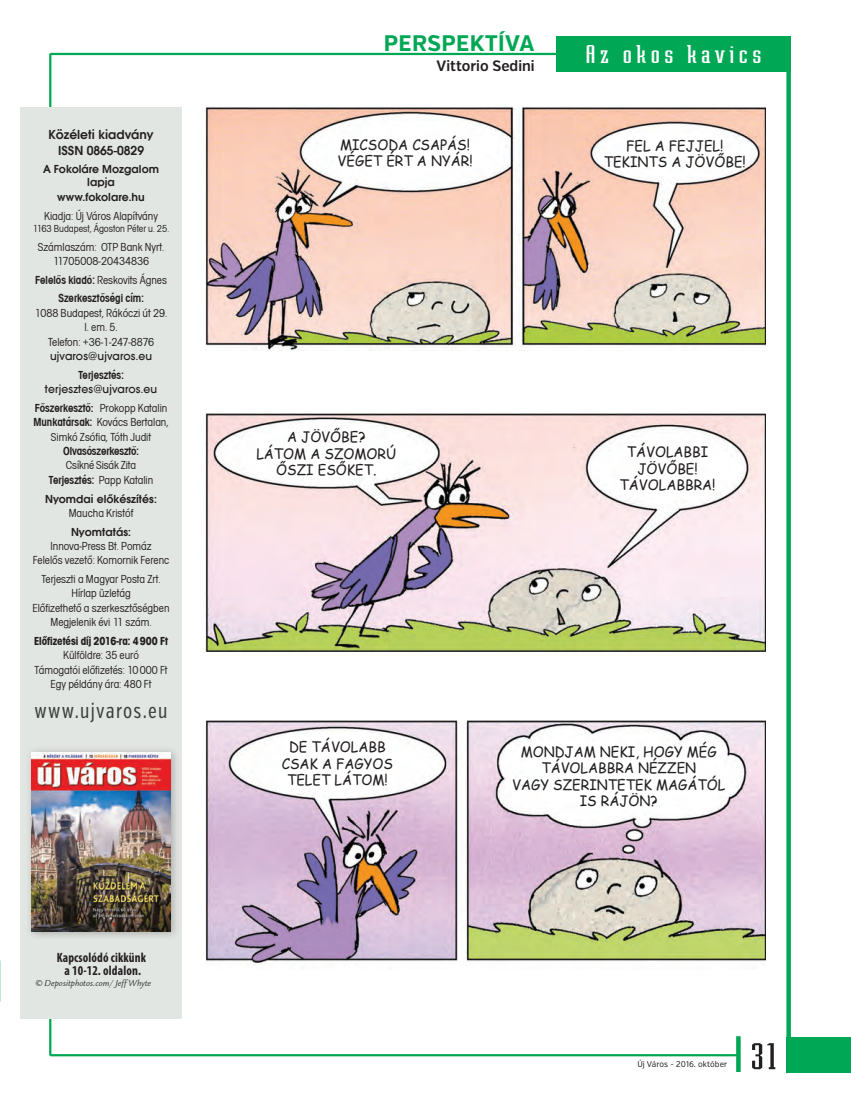
<style>
.page{position:relative;width:851px;height:1106px;background:#fff}
.page>*{position:absolute;margin:0;border:0;box-sizing:border-box;transform-origin:0 0}
.t1{font:39px "Teknik Plain";color:#231f20;scale:1.5 1}
.Rubrica{font:27px "Teknik Plain";letter-spacing:.11em;color:#fff;scale:1.5 1}
.Alrubrica{font:700 22.5px "Verb Cond";letter-spacing:.02em;color:#00a754}
.t2{font:21px "Verb Comp";letter-spacing:.06em;color:#3e3e3f}
.Szerző{font:600 15px "Verb Cond";color:#231f20}
.t3{font:14.25px/16.5px "Comic Sans MS";color:#231f20;text-align:center;scale:.96 1}
.t4{font:700 condensed 13.5px/13.5px "Myriad Pro";letter-spacing:.01em;color:#231f20;text-align:center;scale:.95 1}
.t5{font:600 13.5px "Avant Garde Gothic Itc TEE";color:#231f20}
.t6{font:condensed 12px/14.4px "Avant Garde Gothic Itc TEE";color:#231f20;text-align:center}
.t7{font:600 condensed 12px/14.4px "Avant Garde Gothic Itc TEE";color:#231f20}
.t8{font:600 12px/13.5px "Avant Garde Gothic Itc TEE";color:#231f20;text-align:center}
.t9{font:500 12px "Avant Garde Gothic Itc TEE";letter-spacing:.01em;color:#231f20}
.t10{font:700 condensed 12px "Avant Garde Gothic Itc TEE";color:#231f20}
.t11{font:condensed 10.5px "Avant Garde Gothic Itc TEE";color:#231f20}
.kepszerzo{font:italic 9px "Legacy Sans Itc TEE";color:#363536}
.t12{font:8.25px "Verb Cond";letter-spacing:.01em;color:#231f20}
.s1{font-weight:600}
.s2{font-weight:600;font-stretch:normal}
.s3{font-weight:400}
</style>
<div class="page">
<svg style="left:786px;top:72px;width:4px;height:965px;background:#1ab065"></svg>
<hr style="left:50px;top:1054px;width:687px;height:2px;background:#00a754">
<div style="left:786px;top:1037px;width:64px;height:35px;background:#00a754"></div>
<hr style="left:49px;top:54px;width:2px;height:1001px;background:#00a754">
<hr style="left:50px;top:53px;width:736px;height:2px;background:#00a754">
<div style="left:556px;top:36px;width:234px;height:36px;background:#00a754"></div>
<svg style="left:736px;top:1036px;width:4px;height:35px"></svg>
<div style="left:20px;top:107px;width:162px;height:911px;background:#e2e6e3"></div>
<div style="left:25px;top:745px;width:155px;height:196px;background:#231f20;opacity:.3"></div>
<img style="left:31px;top:752px;width:140px;height:179px">
<img style="left:205px;top:107px;width:560px;height:244px">
<img style="left:205px;top:414px;width:560px;height:237px">
<img style="left:206px;top:721px;width:559px;height:248px">
<p class="t5" style="left:49px;top:127px;width:106px">Közéleti kiadvány</p>
<p class="t5" style="left:58px;top:143px;width:88px">ISSN 0865-0829</p>
<p class="t8" style="left:43px;top:162px;width:117px">A Fokoláre Mozgalom lapja</p>
<p class="t8" style="left:57px;top:190px;width:89px">www.fokolare.hu</p>
<p class="t6" style="left:44px;top:208px;width:115px">Kiadja: Új Város Alapítvány</p>
<p class="t11" style="left:33px;top:223px;width:138px">1163 Budapest, Ágoston Péter u. 25.</p>
<p class="t6" style="left:38px;top:240px;width:128px">Számlaszám: OTP Bank Nyrt.</p>
<p class="t6" style="left:53px;top:254px;width:98px">11705008-20434836</p>
<p class="t6" style="left:35px;top:273px;width:133px"><span class="s1">Felelős kiadó:</span> Reskovits Ágnes</p>
<p class="t7" style="left:58px;top:291px;width:87px">Szerkesztőségi cím:</p>
<p class="t6" style="left:35px;top:306px;width:134px">1088 Budapest, Rákóczi út 29.</p>
<p class="t6" style="left:84px;top:320px;width:35px">I. em. 5.</p>
<p class="t6" style="left:48px;top:335px;width:107px">Telefon: +36-1-247-8876</p>
<p class="t9" style="left:50px;top:349px;width:103px">ujvaros@ujvaros.eu</p>
<p class="t7" style="left:78px;top:368px;width:47px">Terjesztés:</p>
<p class="t9" style="left:45px;top:382px;width:114px">terjesztes@ujvaros.eu</p>
<p class="t6" style="left:35px;top:401px;width:134px"><span class="s1">Főszerkesztő</span><span class="s2">:</span> Prokopp Katalin</p>
<p class="t6" style="left:33px;top:415px;width:137px"><span class="s1">Munkatársak:</span> Kovács Bertalan,<br>Simkó Zsófia, Tóth Judit</p>
<p class="t7" style="left:63px;top:444px;width:77px">Olvasószerkesztő:<br><span class="s3">Csíkné Sisák Zita</span></p>
<p class="t7" style="left:49px;top:473px;width:106px">Terjesztés: <span class="s3">Papp Katalin</span></p>
<p class="t8" style="left:45px;top:492px;width:113px">Nyomdai előkészítés:</p>
<p class="t6" style="left:69px;top:506px;width:66px">Maucha Kristóf</p>
<p class="t8" style="left:71px;top:525px;width:62px">Nyomtatás:</p>
<p class="t6" style="left:50px;top:539px;width:103px">Innova-Press Bt. Pomáz</p>
<p class="t6" style="left:33px;top:553px;width:138px">Felelős vezető: Komornik Ferenc</p>
<p class="t6" style="left:41px;top:572px;width:121px">Terjeszti a Magyar Posta Zrt.<br>Hírlap üzletág</p>
<p class="t6" style="left:33px;top:601px;width:138px">Előfizethető a szerkesztőségben</p>
<p class="t6" style="left:50px;top:615px;width:103px">Megjelenik évi 11 szám.</p>
<p class="t10" style="left:34px;top:634px;width:135px">Előfizetési díj 2016-ra: 4900 Ft</p>
<p class="t6" style="left:63px;top:648px;width:77px">Külföldre: 35 euró</p>
<p class="t6" style="left:35px;top:662px;width:134px">Támogatói előfizetés: 10000 Ft</p>
<p class="t6" style="left:51px;top:677px;width:102px">Egy példány ára: 480 Ft</p>
<p class="t2" style="left:35px;top:698px;width:134px">www.ujvaros.eu</p>
<p class="t4" style="left:57px;top:950px;width:96px">Kapcsolódó cikkünk a 10-12. oldalon.</p>
<p class="kepszerzo" style="left:35px;top:978px;width:117px">© Depositphotos.com/ Jeff Whyte</p>
<p class="Alrubrica" style="left:384px;top:30px;width:152px">PERSPEKTÍVA</p>
<p class="Szerző" style="left:436px;top:57px;width:100px">Vittorio Sedini</p>
<p class="t3" style="left:337px;top:136px;width:142px;text-align:left">MICSODA CSAPÁS!<br>VÉGET ÉRT A NYÁR!</p>
<p class="Rubrica" style="left:585px;top:41px;width:119px">Az okos kavics</p>
<p class="t3" style="left:603px;top:137px;width:149px">FEL A FEJJEL!<br>TEKINTS A JÖVŐBE!</p>
<p class="t3" style="left:256px;top:428px;width:147px">A JÖVŐBE?<br>LÁTOM A SZOMORÚ<br>ŐSZI ESŐKET.</p>
<p class="t3" style="left:619px;top:443px;width:101px">TÁVOLABBI<br>JÖVŐBE!<br>TÁVOLABBRA!</p>
<p class="t3" style="left:282px;top:738px;width:117px">DE TÁVOLABB<br>CSAK A FAGYOS<br>TELET LÁTOM!</p>
<p class="t3" style="left:512px;top:743px;width:224px">MONDJAM NEKI, HOGY MÉG<br>TÁVOLABBRA NÉZZEN<br>VAGY SZERINTETEK MAGÁTÓL<br>IS RÁJÖN?</p>
<p class="t12" style="left:637px;top:1059px;width:91px">Új Város - 2016. október</p>
<h1 class="t1" style="left:750px;top:1037px;width:19px">31</h1>
</div>
